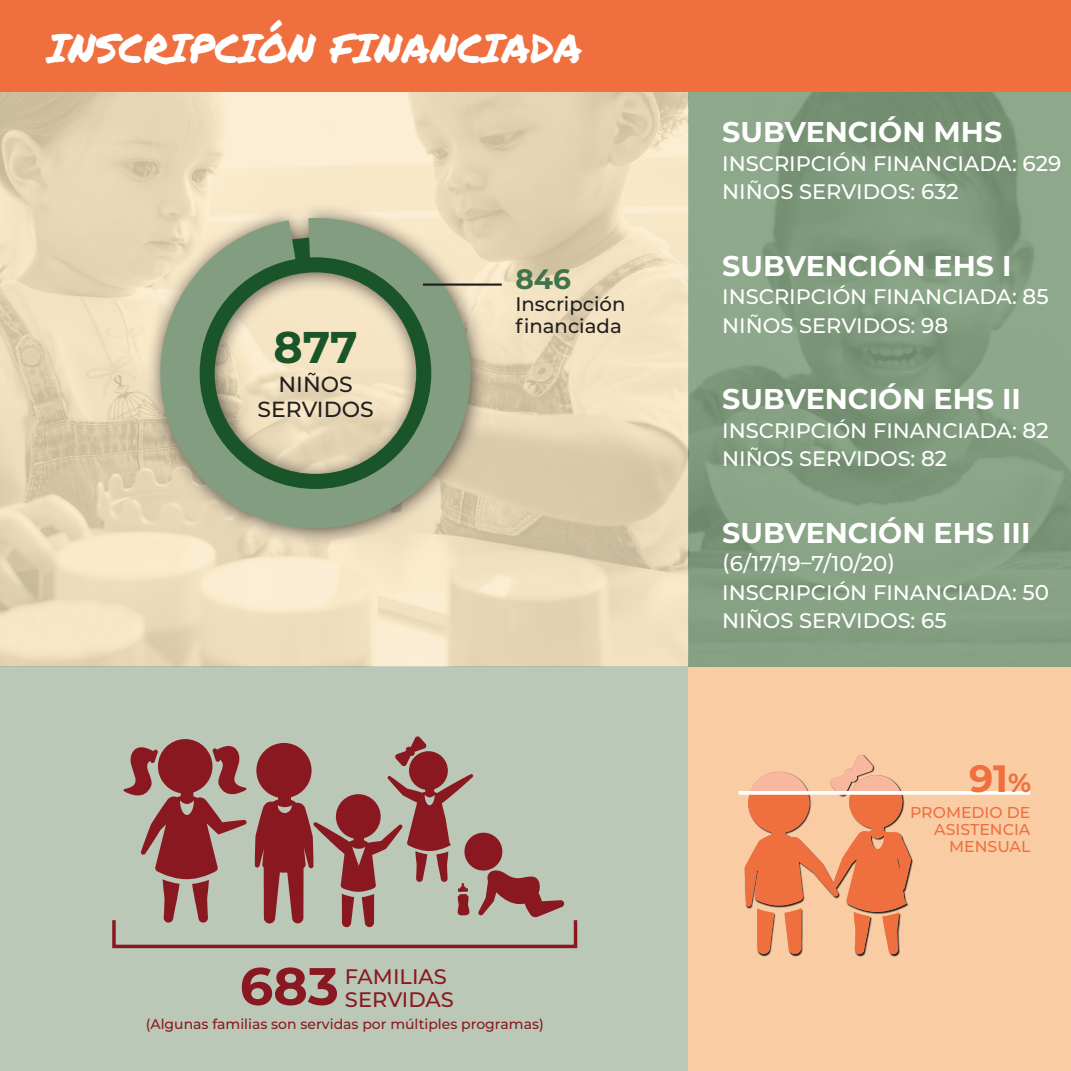
<style>
.page{position:relative;width:1071px;height:1071px;background:#fff}
.page>*{position:absolute;margin:0;border:0;box-sizing:border-box;transform-origin:0 0}
.t1{font:700 52.5px "Montserrat";color:#891821}
.t2{font:700 44.45px "Montserrat";color:#1a5429}
.t3{font:40.25px "Permanent Marker";color:#fff}
.t4{font:700 37.98px "Montserrat";color:#f06f3e}
.t5{font:700 28.53px "Montserrat";color:#fff}
.t6{font:700 28px "Montserrat";color:#40744a}
.t7{font:500 21.88px "Montserrat";color:#231f20}
.t8{font:500 21.53px "Montserrat";color:#fff}
.t9{font:500 21px "Montserrat";color:#fff}
.t10{font:500 21px "Montserrat";color:#891821}
.t11{font:500 19.6px/21.7px "Montserrat";color:#231f20}
.t12{font:500 15.75px/17.3px "Montserrat";color:#f06f3e;text-align:right}
.t13{font:500 14px "Montserrat";color:#891821}
.s1{font-size:21.53px}
.s2{font-size:26.25px}
</style>
<div class="page">
<div style="left:0;top:667px;width:688px;height:404px;background:#bbc7b7"></div>
<div style="left:688px;top:667px;width:383px;height:404px;background:#f9cca4"></div>
<img style="left:688px;top:91px;width:383px;height:576px">
<img style="left:0;top:91px;width:688px;height:576px">
<div style="left:0;top:0;width:1071px;height:91px;background:#f06f3e"></div>
<svg style="left:123px;top:739px;width:124px;height:179px"></svg>
<svg style="left:255px;top:736px;width:309px;height:191px"></svg>
<div style="left:112px;top:918px;width:465px;height:30px;border:4px solid #891821"></div>
<svg style="left:745px;top:754px;width:166px;height:201px"></svg>
<svg style="left:738px;top:791px;width:292px;height:4px"></svg>
<div style="left:144px;top:202px;width:346px;height:346px;background:#231f20;opacity:.75"></div>
<svg style="left:160px;top:218px;width:311px;height:310px"></svg>
<hr style="left:423px;top:284px;width:79px;height:2px;background:#231f20">
<p class="t3" style="left:47px;top:18px;width:536px">INSCRIPCIÓN FINANCIADA</p>
<p class="t3" style="left:18px;top:36px;width:588px">ENROLLMENT &amp; ATTENDANCE</p>
<p class="t2" style="left:274px;top:316px;width:86px">877</p>
<p class="t7" style="left:279px;top:369px;width:76px">NIÑOS</p>
<p class="t7" style="left:258px;top:394px;width:118px">SERVIDOS</p>
<p class="t6" style="left:515px;top:259px;width:57px">846</p>
<p class="t11" style="left:515px;top:292px;width:112px">Inscripción financiada</p>
<p class="t1" style="left:240px;top:948px;width:101px">683</p>
<p class="t10" style="left:345px;top:962px;width:103px">FAMILIAS</p>
<p class="t10" style="left:345px;top:985px;width:111px">SERVIDAS</p>
<p class="t13" style="left:146px;top:1014px;width:400px">(Algunas familias son servidas por múltiples programas)</p>
<p class="t5" style="left:722px;top:112px;width:282px">SUBVENCIÓN MHS</p>
<p class="t9" style="left:722px;top:149px;width:341px">INSCRIPCIÓN FINANCIADA: <span class="s1">629</span></p>
<p class="t9" style="left:722px;top:177px;width:238px">NIÑOS SERVIDOS: <span class="s1">632</span></p>
<p class="t5" style="left:722px;top:245px;width:291px">SUBVENCIÓN EHS I</p>
<p class="t9" style="left:722px;top:282px;width:328px">INSCRIPCIÓN FINANCIADA: <span class="s1">85</span></p>
<p class="t9" style="left:722px;top:311px;width:227px">NIÑOS SERVIDOS: <span class="s1">98</span></p>
<p class="t5" style="left:722px;top:379px;width:300px">SUBVENCIÓN EHS II</p>
<p class="t9" style="left:722px;top:416px;width:328px">INSCRIPCIÓN FINANCIADA: <span class="s1">82</span></p>
<p class="t9" style="left:722px;top:444px;width:227px">NIÑOS SERVIDOS: <span class="s1">82</span></p>
<p class="t5" style="left:722px;top:512px;width:310px">SUBVENCIÓN EHS III</p>
<p class="t8" style="left:722px;top:549px;width:174px">(6/17/19–7/10/20)</p>
<p class="t9" style="left:722px;top:578px;width:329px">INSCRIPCIÓN FINANCIADA: <span class="s1">50</span></p>
<p class="t9" style="left:722px;top:606px;width:226px">NIÑOS SERVIDOS: <span class="s1">65</span></p>
<p class="t4" style="left:969px;top:751px;width:63px">91<span class="s2">%</span></p>
<p class="t12" style="left:910px;top:803px;width:122px">PROMEDIO DE<br>ASISTENCIA</p>
<p class="t12" style="left:949px;top:837px;width:83px">MENSUAL</p>
</div>
